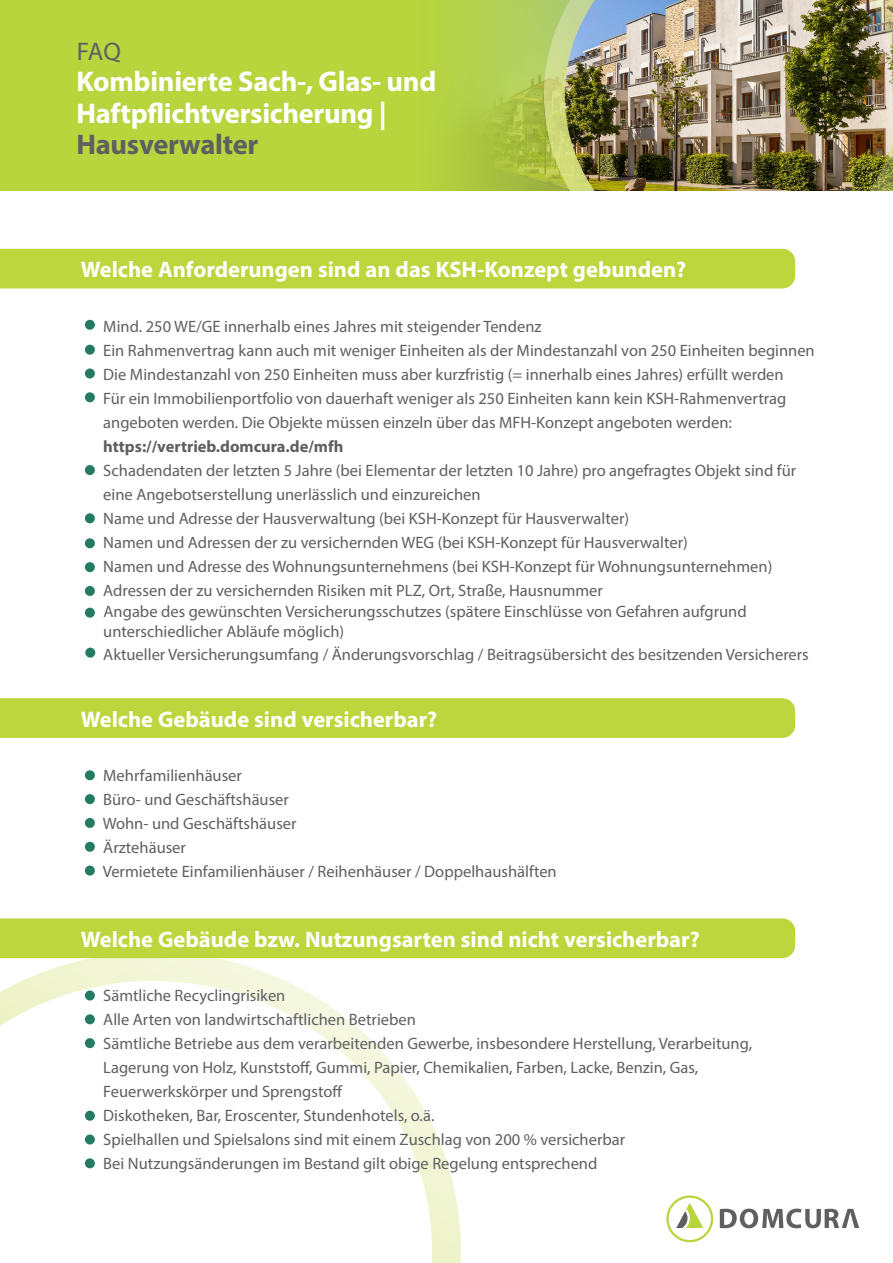
<style>
.page{position:relative;width:893px;height:1263px;background:#fff}
.page>*{position:absolute;margin:0;border:0;box-sizing:border-box;transform-origin:0 0}
.t1{font:700 28.5px "Myriad Pro";letter-spacing:-.01em;color:#fff}
.t2{font:700 28.5px "Myriad Pro";letter-spacing:-.01em;color:#5f5f62}
.t3{font:25.5px "Myriad Pro";color:#5f5f62}
.Copy_bullet{font:700 22.5px "Myriad Pro";color:#fff}
.t4{font:16.5px/24px "Myriad Pro";color:#5f5f62}
.t5{font:700 16.5px "Myriad Pro";color:#5f5f62}
</style>
<div class="page">
<svg style="left:0;top:958px;width:461px;height:305px"></svg>
<div style="left:85px;top:320px;width:10px;height:10px;background:#247a63;border-radius:50%"></div>
<svg style="left:666px;top:1195px;width:47px;height:47px"></svg>
<svg style="left:720px;top:1208px;width:139px;height:20px"></svg>
<div style="left:85px;top:345px;width:10px;height:10px;background:#247a63;border-radius:50%"></div>
<div style="left:85px;top:368px;width:10px;height:10px;background:#247a63;border-radius:50%"></div>
<div style="left:85px;top:392px;width:10px;height:10px;background:#247a63;border-radius:50%"></div>
<div style="left:85px;top:465px;width:10px;height:10px;background:#247a63;border-radius:50%"></div>
<div style="left:85px;top:513px;width:10px;height:10px;background:#247a63;border-radius:50%"></div>
<div style="left:85px;top:538px;width:10px;height:10px;background:#247a63;border-radius:50%"></div>
<div style="left:85px;top:562px;width:10px;height:10px;background:#247a63;border-radius:50%"></div>
<div style="left:85px;top:586px;width:10px;height:10px;background:#247a63;border-radius:50%"></div>
<div style="left:85px;top:608px;width:10px;height:10px;background:#247a63;border-radius:50%"></div>
<div style="left:85px;top:648px;width:10px;height:10px;background:#247a63;border-radius:50%"></div>
<div style="left:0;top:698px;width:795px;height:40px;background:#bdd63e"></div>
<div style="left:85px;top:770px;width:10px;height:10px;background:#247a63;border-radius:50%"></div>
<div style="left:85px;top:794px;width:10px;height:10px;background:#247a63;border-radius:50%"></div>
<div style="left:85px;top:818px;width:10px;height:10px;background:#247a63;border-radius:50%"></div>
<div style="left:85px;top:842px;width:10px;height:10px;background:#247a63;border-radius:50%"></div>
<div style="left:85px;top:865px;width:10px;height:10px;background:#247a63;border-radius:50%"></div>
<div style="left:0;top:918px;width:795px;height:40px;background:#bdd63e"></div>
<div style="left:85px;top:990px;width:10px;height:10px;background:#247a63;border-radius:50%"></div>
<div style="left:85px;top:1014px;width:10px;height:10px;background:#247a63;border-radius:50%"></div>
<div style="left:85px;top:1038px;width:10px;height:10px;background:#247a63;border-radius:50%"></div>
<div style="left:85px;top:1111px;width:10px;height:10px;background:#247a63;border-radius:50%"></div>
<div style="left:85px;top:1134px;width:10px;height:10px;background:#247a63;border-radius:50%"></div>
<div style="left:85px;top:1158px;width:10px;height:10px;background:#247a63;border-radius:50%"></div>
<img style="left:0;top:0;width:893px;height:191px">
<div style="left:0;top:249px;width:795px;height:39px;background:#bdd63e"></div>
<p class="t3" style="left:77px;top:35px;width:46px">FAQ</p>
<p class="t1" style="left:77px;top:63px;width:361px">Kombinierte Sach-, Glas- und</p>
<p class="t1" style="left:77px;top:95px;width:312px">Haftpflichtversicherung |</p>
<p class="t2" style="left:77px;top:126px;width:183px">Hausverwalter</p>
<p class="Copy_bullet" style="left:81px;top:255px;width:607px">Welche Anforderungen sind an das KSH-Konzept gebunden?</p>
<p class="t4" style="left:103px;top:314px;width:440px">Mind. 250 WE/GE innerhalb eines Jahres mit steigender Tendenz</p>
<p class="t4" style="left:103px;top:338px;width:713px">Ein Rahmenvertrag kann auch mit weniger Einheiten als der Mindestanzahl von 250 Einheiten beginnen Die Mindestanzahl von 250 Einheiten muss aber kurzfristig (= innerhalb eines Jahres) erfüllt werden<br>Für ein Immobilienportfolio von dauerhaft weniger als 250 Einheiten kann kein KSH-Rahmenvertrag angeboten werden. Die Objekte müssen einzeln über das MFH-Konzept angeboten werden:</p>
<p class="t5" style="left:103px;top:435px;width:242px">https://vertrieb.domcura.de/mfh</p>
<p class="t4" style="left:103px;top:458px;width:694px">Schadendaten der letzten 5 Jahre (bei Elementar der letzten 10 Jahre) pro angefragtes Objekt sind für eine Angebotserstellung unerlässlich und einzureichen</p>
<p class="t4" style="left:103px;top:506px;width:527px">Name und Adresse der Hausverwaltung (bei KSH-Konzept für Hausverwalter)</p>
<p class="t4" style="left:103px;top:530px;width:586px">Namen und Adressen der zu versichernden WEG (bei KSH-Konzept für Hausverwalter)</p>
<p class="t4" style="left:103px;top:554px;width:671px">Namen und Adresse des Wohnungsunternehmens (bei KSH-Konzept für Wohnungsunternehmen)</p>
<p class="t4" style="left:103px;top:578px;width:501px">Adressen der zu versichernden Risiken mit PLZ, Ort, Straße, Hausnummer</p>
<p class="t4" style="left:103px;top:602px;width:645px;line-height:19.8px">Angabe des gewünschten Versicherungsschutzes (spätere Einschlüsse von Gefahren aufgrund unterschiedlicher Abläufe möglich)</p>
<p class="t4" style="left:103px;top:642px;width:707px">Aktueller Versicherungsumfang / Änderungsvorschlag / Beitragsübersicht des besitzenden Versicherers</p>
<p class="Copy_bullet" style="left:81px;top:704px;width:358px">Welche Gebäude sind versicherbar?</p>
<p class="t4" style="left:103px;top:763px;width:140px">Mehrfamilienhäuser</p>
<p class="t4" style="left:103px;top:787px;width:187px">Büro- und Geschäftshäuser</p>
<p class="t4" style="left:103px;top:811px;width:195px">Wohn- und Geschäftshäuser</p>
<p class="t4" style="left:103px;top:835px;width:84px">Ärztehäuser</p>
<p class="t4" style="left:103px;top:859px;width:456px">Vermietete Einfamilienhäuser / Reihenhäuser / Doppelhaushälften</p>
<p class="Copy_bullet" style="left:81px;top:924px;width:620px">Welche Gebäude bzw. Nutzungsarten sind nicht versicherbar?</p>
<p class="t4" style="left:103px;top:983px;width:184px">Sämtliche Recyclingrisiken</p>
<p class="t4" style="left:103px;top:1007px;width:314px">Alle Arten von landwirtschaftlichen Betrieben</p>
<p class="t4" style="left:103px;top:1031px;width:650px">Sämtliche Betriebe aus dem verarbeitenden Gewerbe, insbesondere Herstellung, Verarbeitung,<br>Lagerung von Holz, Kunststoff, Gummi, Papier, Chemikalien, Farben, Lacke, Benzin, Gas,<br>Feuerwerkskörper und Sprengstoff</p>
<p class="t4" style="left:103px;top:1103px;width:333px">Diskotheken, Bar, Eroscenter, Stundenhotels, o.ä.</p>
<p class="t4" style="left:103px;top:1127px;width:523px">Spielhallen und Spielsalons sind mit einem Zuschlag von 200 % versicherbar</p>
<p class="t4" style="left:103px;top:1151px;width:496px">Bei Nutzungsänderungen im Bestand gilt obige Regelung entsprechend</p>
</div>
